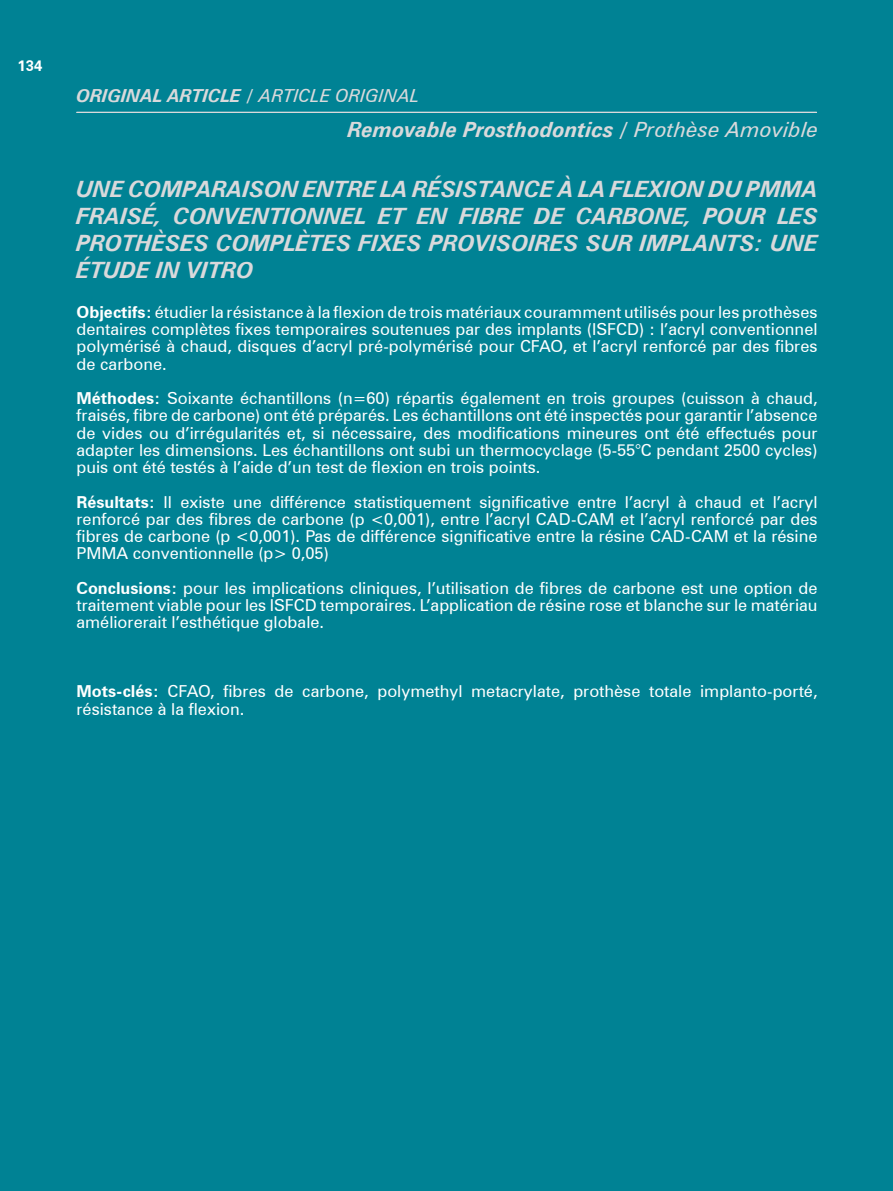
<style>
.page{position:relative;width:893px;height:1191px;background:#008294}
.page>*{position:absolute;margin:0;border:0;box-sizing:border-box;transform-origin:0 0}
.t1{font:italic 700 22.5px/27px "Zurich BT";color:#d9d9db;text-align:justify}
.t2{font:italic 700 21px "Zurich BT";color:#d9d9db}
.t3{font:italic 700 18px "Zurich BT";color:#d9d9db}
.t4{font:16.5px/17.2px "Zurich BT";color:#fff;text-align:justify}
.t5{font:700 15px "Zurich BT";color:#fff}
.s1{font-style:normal}
.s2{font-weight:400}
.s3{font-weight:700}
</style>
<div class="page">
<hr style="left:77px;top:112px;width:740px;height:1px;background:#d9d9db">
<p class="t5" style="left:17px;top:57px;width:26px">134</p>
<p class="t3" style="left:77px;top:84px;width:345px">ORIGINAL ARTICLE <span class="s1">/</span> <span class="s2">ARTICLE ORIGINAL</span></p>
<p class="t2" style="left:348px;top:117px;width:472px">Removable Prosthodontics / <span class="s2">Prothèse Amovible</span></p>
<p class="t1" style="left:76px;top:176px;width:743px">UNE COMPARAISON ENTRE LA RÉSISTANCE À LA FLEXION DU PMMA FRAISÉ, CONVENTIONNEL ET EN FIBRE DE CARBONE, POUR LES PROTHÈSES COMPLÈTES FIXES PROVISOIRES SUR IMPLANTS: UNE ÉTUDE IN VITRO</p>
<p class="t4" style="left:76px;top:303px;width:743px"><span class="s3">Objectifs:</span> étudier la résistance à la flexion de trois matériaux couramment utilisés pour les prothèses dentaires complètes fixes temporaires soutenues par des implants (ISFCD) : l’acryl conventionnel polymérisé à chaud, disques d’acryl pré-polymérisé pour CFAO, et l’acryl renforcé par des fibres de carbone.</p>
<p class="t4" style="left:76px;top:389px;width:743px"><span class="s3">Méthodes:</span> Soixante échantillons (n=60) répartis également en trois groupes (cuisson à chaud, fraisés, fibre de carbone) ont été préparés. Les échantillons ont été inspectés pour garantir l’absence de vides ou d’irrégularités et, si nécessaire, des modifications mineures ont été effectués pour adapter les dimensions. Les échantillons ont subi un thermocyclage (5-55°C pendant 2500 cycles) puis ont été testés à l’aide d’un test de flexion en trois points.</p>
<p class="t4" style="left:76px;top:493px;width:743px"><span class="s3">Résultats:</span> Il existe une différence statistiquement significative entre l’acryl à chaud et l’acryl renforcé par des fibres de carbone (p &lt;0,001), entre l’acryl CAD-CAM et l’acryl renforcé par des fibres de carbone (p &lt;0,001). Pas de différence significative entre la résine CAD-CAM et la résine PMMA conventionnelle (p&gt; 0,05)</p>
<p class="t4" style="left:76px;top:579px;width:743px"><span class="s3">Conclusions:</span> pour les implications cliniques, l’utilisation de fibres de carbone est une option de traitement viable pour les ISFCD temporaires. L’application de résine rose et blanche sur le matériau améliorerait l’esthétique globale.</p>
<p class="t4" style="left:76px;top:683px;width:743px"><span class="s3">Mots-clés:</span> CFAO, fibres de carbone, polymethyl metacrylate, prothèse totale implanto-porté, résistance à la flexion.</p>
</div>
